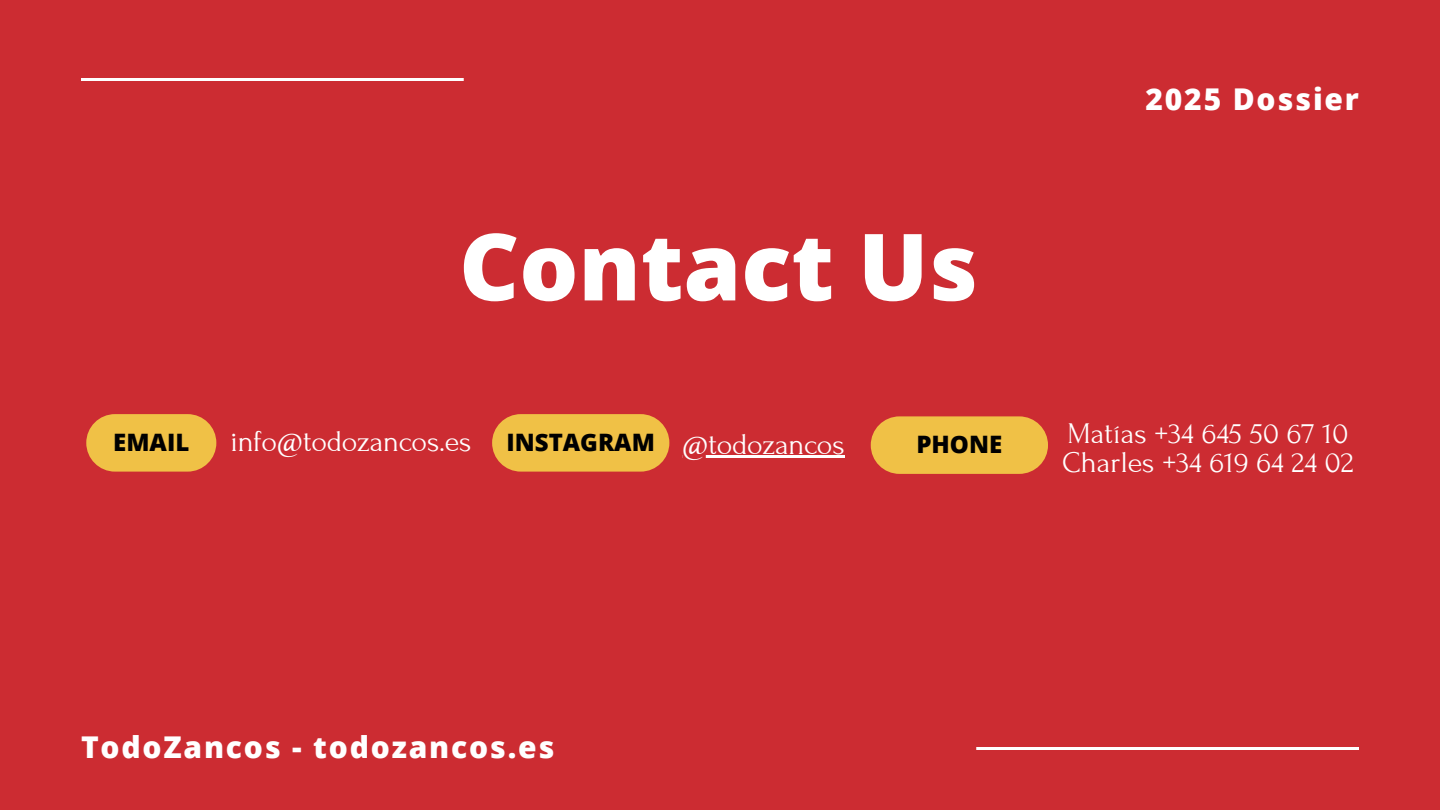
<style>
.page{position:relative;width:1440px;height:810px;background:#cc2c32}
.page>*{position:absolute;margin:0;border:0;box-sizing:border-box;transform-origin:0 0}
.t1{font:800 92.8px "Open Sans";color:#fff}
.t2{font:30px/29.2px "Forum";color:#fff}
.t3{font:800 30px "Open Sans";letter-spacing:.06em;color:#fff}
.t4{font:800 24px "Open Sans";color:#000}
</style>
<div class="page">
<hr style="left:81px;top:78px;width:383px;height:3px;background:#fff">
<div style="left:86px;top:414px;width:130px;height:58px;background:#f0c146;border-radius:29px"></div>
<hr style="left:682px;top:455px;width:162px;height:3px;background:#fff">
<div style="left:492px;top:414px;width:177px;height:58px;background:#f0c146;border-radius:29px"></div>
<div style="left:871px;top:416px;width:177px;height:58px;background:#f0c146;border-radius:29px"></div>
<hr style="left:976px;top:747px;width:383px;height:3px;background:#fff">
<h2 class="t1" style="left:459px;top:201px;width:520px">Contact Us</h2>
<p class="t4" style="left:113px;top:425px;width:78px">EMAIL</p>
<h3 class="t2" style="left:231px;top:428px;width:242px">info@todozancos.es</h3>
<h3 class="t4" style="left:507px;top:425px;width:150px">INSTAGRAM</h3>
<p class="t2" style="left:682px;top:430px;width:164px">@todozancos</p>
<p class="t4" style="left:916px;top:428px;width:87px">PHONE</p>
<h1 class="t3" style="left:1146px;top:78px;width:215px">2025 Dossier</h1>
<h3 class="t2" style="left:1062px;top:419px;width:293px">Matías +34 645 50 67 10<br>Charles +34 619 64 24 02</h3>
<p class="t3" style="left:81px;top:726px;width:475px">TodoZancos - todozancos.es</p>
</div>
